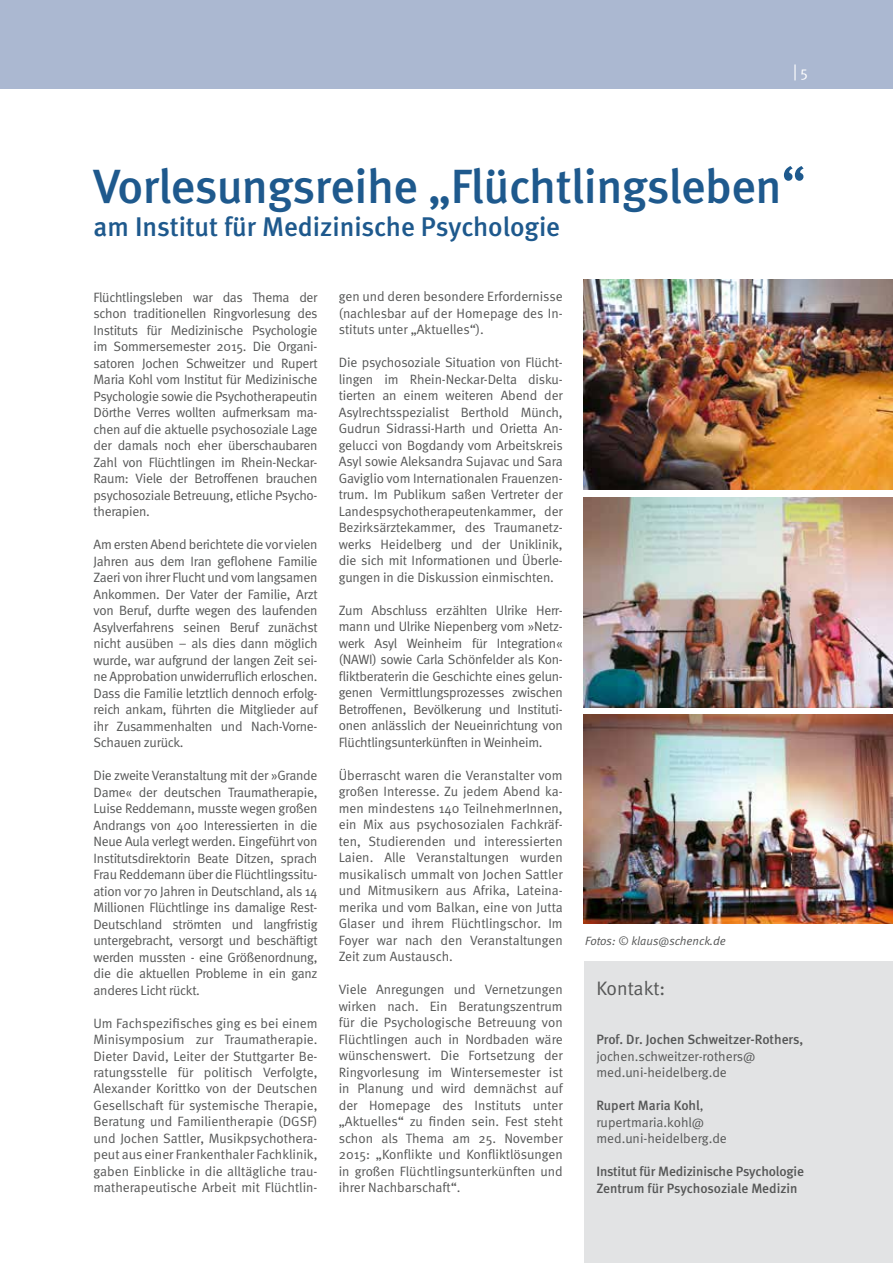
<style>
.page{position:relative;width:893px;height:1263px;background:#fff}
.page>*{position:absolute;margin:0;border:0;box-sizing:border-box;transform-origin:0 0}
.t1{font:500 48px "Meta";letter-spacing:-.01em;color:#1e598d}
.t2{font:500 27px "Meta";color:#1e598d}
.t3{font:19.5px "Meta Normal";color:#565757}
.t4{font:16.5px "Meta Normal";color:#fff}
.t5{font:13.5px/16.5px "Meta Normal";letter-spacing:-.01em;color:#565757;text-align:justify}
.t6{font:500 13.5px/16.5px "Meta";letter-spacing:-.005em;color:#565757}
.t7{font:italic 12px "Meta Normal";color:#565757}
.s1{font-size:15px}
.s2{font-size:51px}
.s3{font-family:"Meta Normal";font-weight:400}
</style>
<div class="page">
<div style="left:0;top:0;width:893px;height:89px;background:#abb8d1"></div>
<div style="left:584px;top:962px;width:309px;height:301px;background:#e2e3e4"></div>
<img style="left:584px;top:280px;width:309px;height:209px">
<img style="left:584px;top:498px;width:309px;height:209px">
<img style="left:584px;top:714px;width:309px;height:210px">
<p class="t4" style="left:793px;top:62px;width:16px">| <span class="s1">5</span></p>
<h1 class="t1" style="left:94px;top:158px;width:714px">Vorlesungsreihe „Flüchtlingsleben<span class="s2">“</span></h1>
<h2 class="t2" style="left:94px;top:210px;width:468px">am Institut für Medizinische Psychologie</h2>
<p class="t5" style="left:94px;top:288px;width:226px">Flüchtlingsleben war das Thema der schon traditionellen Ringvorlesung des Instituts für Medizinische Psychologie im Sommersemester 2015. Die Organi&shy;satoren Jochen Schweitzer und Rupert Maria Kohl vom Institut für Medizinische Psychologie sowie die Psychotherapeutin Dörthe Verres wollten aufmerksam ma&shy;chen auf die aktuelle psychosoziale Lage der damals noch eher überschaubaren Zahl von Flüchtlingen im Rhein-Neckar-Raum: Viele der Betroffenen brauchen psychosoziale Betreuung, etliche Psycho&shy;therapien.</p>
<p class="t5" style="left:94px;top:536px;width:226px">Am ersten Abend berichtete die vor vielen Jahren aus dem Iran geflohene Familie Zaeri von ihrer Flucht und vom langsamen Ankommen. Der Vater der Familie, Arzt von Beruf, durfte wegen des laufenden Asylverfahrens seinen Beruf zunächst nicht ausüben – als dies dann möglich wurde, war aufgrund der langen Zeit sei&shy;ne Approbation unwiderruflich erloschen.<br>Dass die Familie letztlich dennoch erfolg&shy;reich ankam, führten die Mitglieder auf ihr Zusammenhalten und Nach-Vorne-Schauen zurück.</p>
<p class="t5" style="left:94px;top:767px;width:226px">Die zweite Veranstaltung mit der »Grande Dame« der deutschen Traumatherapie, Luise Reddemann, musste wegen großen Andrangs von 400 Interessierten in die Neue Aula verlegt werden. Eingeführt von Institutsdirektorin Beate Ditzen, sprach Frau Reddemann über die Flüchtlingssitu&shy;ation vor 70 Jahren in Deutschland, als 14<br>Millionen Flüchtlinge ins damalige Rest-Deutschland strömten und langfristig untergebracht, versorgt und beschäftigt werden mussten - eine Größenordnung, die die aktuellen Probleme in ein ganz anderes Licht rückt.</p>
<p class="t5" style="left:94px;top:1014px;width:225px">Um Fachspezifisches ging es bei einem Minisymposium zur Traumatherapie.<br>Dieter David, Leiter der Stuttgarter Be&shy;ratungsstelle für politisch Verfolgte, Alexander Korittko von der Deutschen Gesellschaft für systemische Therapie, Beratung und Familientherapie (DGSF) und Jochen Sattler, Musikpsychothera&shy;peut aus einer Frankenthaler Fachklinik, gaben Einblicke in die alltägliche trau&shy;matherapeutische Arbeit mit Flüchtlin-</p>
<p class="t5" style="left:339px;top:288px;width:225px">gen und deren besondere Erfordernisse (nachlesbar auf der Homepage des In&shy;stituts unter „Aktuelles“).</p>
<p class="t5" style="left:339px;top:354px;width:226px">Die psychosoziale Situation von Flücht&shy;lingen im Rhein-Neckar-Delta disku&shy;tierten an einem weiteren Abend der Asylrechtsspezialist Berthold Münch, Gudrun Sidrassi-Harth und Orietta An&shy;gelucci von Bogdandy vom Arbeitskreis Asyl sowie Aleksandra Sujavac und Sara Gaviglio vom Internationalen Frauenzen&shy;trum. Im Publikum saßen Vertreter der Landespsychotherapeutenkammer, der Bezirksärztekammer, des Traumanetz&shy;werks Heidelberg und der Uniklinik, die sich mit Informationen und Überle&shy;gungen in die Diskussion einmischten.</p>
<p class="t5" style="left:339px;top:602px;width:225px">Zum Abschluss erzählten Ulrike Herr&shy;mann und Ulrike Niepenberg vom »Netz&shy;werk Asyl Weinheim für Integration« (NAWI) sowie Carla Schönfelder als Kon&shy;fliktberaterin die Geschichte eines gelun&shy;genen Vermittlungsprozesses zwischen Betroffenen, Bevölkerung und Instituti&shy;onen anlässlich der Neueinrichtung von Flüchtlingsunterkünften in Weinheim.</p>
<p class="t5" style="left:339px;top:767px;width:225px">Überrascht waren die Veranstalter vom großen Interesse. Zu jedem Abend ka&shy;men mindestens 140 TeilnehmerInnen, ein Mix aus psychosozialen Fachkräf&shy;ten, Studierenden und interessierten Laien. Alle Veranstaltungen wurden musikalisch ummalt von Jochen Sattler und Mitmusikern aus Afrika, Lateina&shy;merika und vom Balkan, eine von Jutta Glaser und ihrem Flüchtlingschor. Im Foyer war nach den Veranstaltungen Zeit zum Austausch.</p>
<p class="t5" style="left:339px;top:981px;width:226px">Viele Anregungen und Vernetzungen wirken nach. Ein Beratungszentrum für die Psychologische Betreuung von Flüchtlingen auch in Nordbaden wäre wünschenswert. Die Fortsetzung der Ringvorlesung im Wintersemester ist in Planung und wird demnächst auf der Homepage des Instituts unter „Aktuelles“ zu finden sein. Fest steht schon als Thema am 25. November 2015: „Konflikte und Konfliktlösungen in großen Flüchtlingsunterkünften und ihrer Nachbarschaft“.</p>
<h3 class="t3" style="left:596px;top:976px;width:70px">Kontakt:</h3>
<p class="t7" style="left:585px;top:934px;width:142px">Fotos: © klaus@schenck.de</p>
<p class="t6" style="left:596px;top:1031px;width:208px">Prof. Dr. Jochen Schweitzer-Rothers,</p>
<p class="t5" style="left:596px;top:1047px;width:160px">jochen.schweitzer-rothers@ med.uni-heidelberg.de</p>
<p class="t6" style="left:596px;top:1097px;width:109px">Rupert Maria Kohl<span class="s3">,</span></p>
<p class="t5" style="left:596px;top:1113px;width:132px">rupertmaria.kohl@ med.uni-heidelberg.de</p>
<p class="t6" style="left:596px;top:1163px;width:209px">Institut für Medizinische Psychologie<br>Zentrum für Psychosoziale Medizin</p>
</div>
